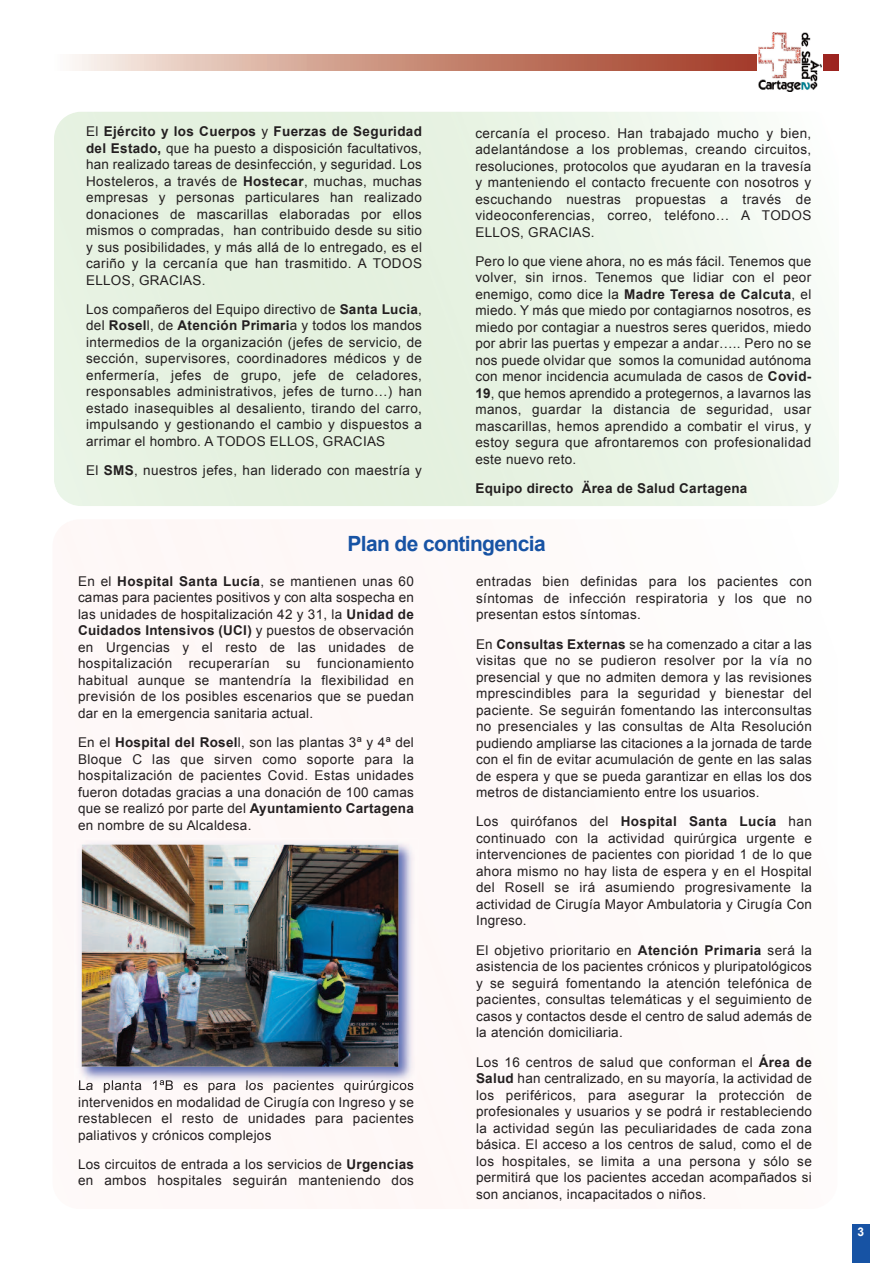
<style>
.page{position:relative;width:893px;height:1263px;background:#fff}
.page>*{position:absolute;margin:0;border:0;box-sizing:border-box;transform-origin:0 0}
.t1{font:700 21px "Arial";letter-spacing:-.03em;color:#1753a4}
.t2{font:13.5px/16.5px "Arial";letter-spacing:.02em;color:#231f20;text-align:justify}
.t3{font:700 13.5px "Arial";letter-spacing:.02em;color:#231f20}
.t4{font:700 12px "Arial";color:#fff}
.s1{font-weight:700}
</style>
<div class="page">
<img style="left:72px;top:55px;width:767px;height:15px">
<div style="left:852px;top:1225px;width:17px;height:38px;background:#1753a4"></div>
<div style="left:757px;top:32px;width:66px;height:62px;background:#fff"></div>
<img style="left:758px;top:32px;width:63px;height:59px">
<img style="left:78px;top:841px;width:336px;height:245px">
<img style="left:79px;top:1080px;width:61px;height:6px">
<img style="left:82px;top:844px;width:316px;height:223px">
<p class="t2" style="left:86px;top:123px;width:337px">El <span class="s1">Ejército y los Cuerpos</span> y <span class="s1">Fuerzas de Seguridad del Estado,</span> que ha puesto a disposición facultativos, han realizado tareas de desinfección, y seguridad. Los Hosteleros, a través de <span class="s1">Hostecar</span>, muchas, muchas empresas y personas particulares han realizado donaciones de mascarillas elaboradas por ellos mismos o compradas, han contribuido desde su sitio y sus posibilidades, y más allá de lo entregado, es el cariño y la cercanía que han trasmitido. A TODOS ELLOS, GRACIAS.</p>
<p class="t2" style="left:86px;top:301px;width:337px">Los compañeros del Equipo directivo de <span class="s1">Santa Lucia</span>, del <span class="s1">Rosel</span>l, de <span class="s1">Atención Primari</span>a y todos los mandos intermedios de la organización (jefes de servicio, de sección, supervisores, coordinadores médicos y de enfermería, jefes de grupo, jefe de celadores, responsables administrativos, jefes de turno…) han estado inasequibles al desaliento, tirando del carro, impulsando y gestionando el cambio y dispuestos a arrimar el hombro. A TODOS ELLOS, GRACIAS</p>
<p class="t2" style="left:86px;top:462px;width:337px">El <span class="s1">SMS</span>, nuestros jefes, han liderado con maestría y</p>
<p class="t2" style="left:475px;top:125px;width:337px">cercanía el proceso. Han trabajado mucho y bien, adelantándose a los problemas, creando circuitos, resoluciones, protocolos que ayudaran en la travesía y manteniendo el contacto frecuente con nosotros y escuchando nuestras propuestas a través de videoconferencias, correo, teléfono… A TODOS ELLOS, GRACIAS.</p>
<p class="t2" style="left:475px;top:253px;width:337px">Pero lo que viene ahora, no es más fácil. Tenemos que volver, sin irnos. Tenemos que lidiar con el peor enemigo, como dice la <span class="s1">Madre Teresa de Calcuta</span>, el miedo. Y más que miedo por contagiarnos nosotros, es miedo por contagiar a nuestros seres queridos, miedo por abrir las puertas y empezar a andar….. Pero no se nos puede olvidar que somos la comunidad autónoma con menor incidencia acumulada de casos de <span class="s1">Covid-19</span>, que hemos aprendido a protegernos, a lavarnos las manos, guardar la distancia de seguridad, usar mascarillas, hemos aprendido a combatir el virus, y estoy segura que afrontaremos con profesionalidad este nuevo reto.</p>
<p class="t3" style="left:475px;top:481px;width:274px">Equipo directo Ärea de Salud Cartagena</p>
<h1 class="t1" style="left:348px;top:532px;width:200px">Plan de contingencia</h1>
<p class="t2" style="left:78px;top:573px;width:337px">En el <span class="s1">Hospital Santa Lucía</span>, se mantienen unas 60 camas para pacientes positivos y con alta sospecha en las unidades de hospitalización 42 y 31, la <span class="s1">Unidad de Cuidados Intensivos (UCI)</span> y puestos de observación en Urgencias y el resto de las unidades de hospitalización recuperarían su funcionamiento habitual aunque se mantendría la flexibilidad en previsión de los posibles escenarios que se puedan dar en la emergencia sanitaria actual.</p>
<p class="t2" style="left:78px;top:734px;width:337px">En el <span class="s1">Hospital del Rosel</span>l, son las plantas 3ª y 4ª del Bloque C las que sirven como soporte para la hospitalización de pacientes Covid. Estas unidades fueron dotadas gracias a una donación de 100 camas que se realizó por parte del <span class="s1">Ayuntamiento Cartagena </span>en nombre de su Alcaldesa.</p>
<p class="t2" style="left:476px;top:573px;width:337px">entradas bien definidas para los pacientes con síntomas de infección respiratoria y los que no presentan estos síntomas.</p>
<p class="t2" style="left:476px;top:636px;width:337px">En <span class="s1">Consultas Externas</span> se ha comenzado a citar a las visitas que no se pudieron resolver por la vía no presencial y que no admiten demora y las revisiones mprescindibles para la seguridad y bienestar del paciente. Se seguirán fomentando las interconsultas no presenciales y las consultas de Alta Resolución pudiendo ampliarse las citaciones a la jornada de tarde con el fin de evitar acumulación de gente en las salas de espera y que se pueda garantizar en ellas los dos metros de distanciamiento entre los usuarios.</p>
<p class="t2" style="left:476px;top:813px;width:337px">Los quirófanos del <span class="s1">Hospital Santa Lucía</span> han continuado con la actividad quirúrgica urgente e intervenciones de pacientes con pioridad 1 de lo que ahora mismo no hay lista de espera y en el Hospital del Rosell se irá asumiendo progresivamente la actividad de Cirugía Mayor Ambulatoria y Cirugía Con Ingreso.</p>
<p class="t2" style="left:476px;top:942px;width:337px">El objetivo prioritario en <span class="s1">Atención Primaria</span> será la asistencia de los pacientes crónicos y pluripatológicos y se seguirá fomentando la atención telefónica de pacientes, consultas telemáticas y el seguimiento de casos y contactos desde el centro de salud además de la atención domiciliaria.</p>
<p class="t2" style="left:476px;top:1053px;width:337px">Los 16 centros de salud que conforman el <span class="s1">Área de Salud</span> han centralizado, en su mayoría, la actividad de los periféricos, para asegurar la protección de profesionales y usuarios y se podrá ir restableciendo la actividad según las peculiaridades de cada zona básica. El acceso a los centros de salud, como el de los hospitales, se limita a una persona y sólo se permitirá que los pacientes accedan acompañados si son ancianos, incapacitados o niños.</p>
<p class="t2" style="left:78px;top:1077px;width:337px">La planta 1ªB es para los pacientes quirúrgicos intervenidos en modalidad de Cirugía con Ingreso y se restablecen el resto de unidades para pacientes paliativos y crónicos complejos</p>
<p class="t2" style="left:78px;top:1156px;width:337px">Los circuitos de entrada a los servicios de <span class="s1">Urgencias </span>en ambos hospitales seguirán manteniendo dos</p>
<p class="t4" style="left:857px;top:1225px;width:8px">3</p>
</div>
